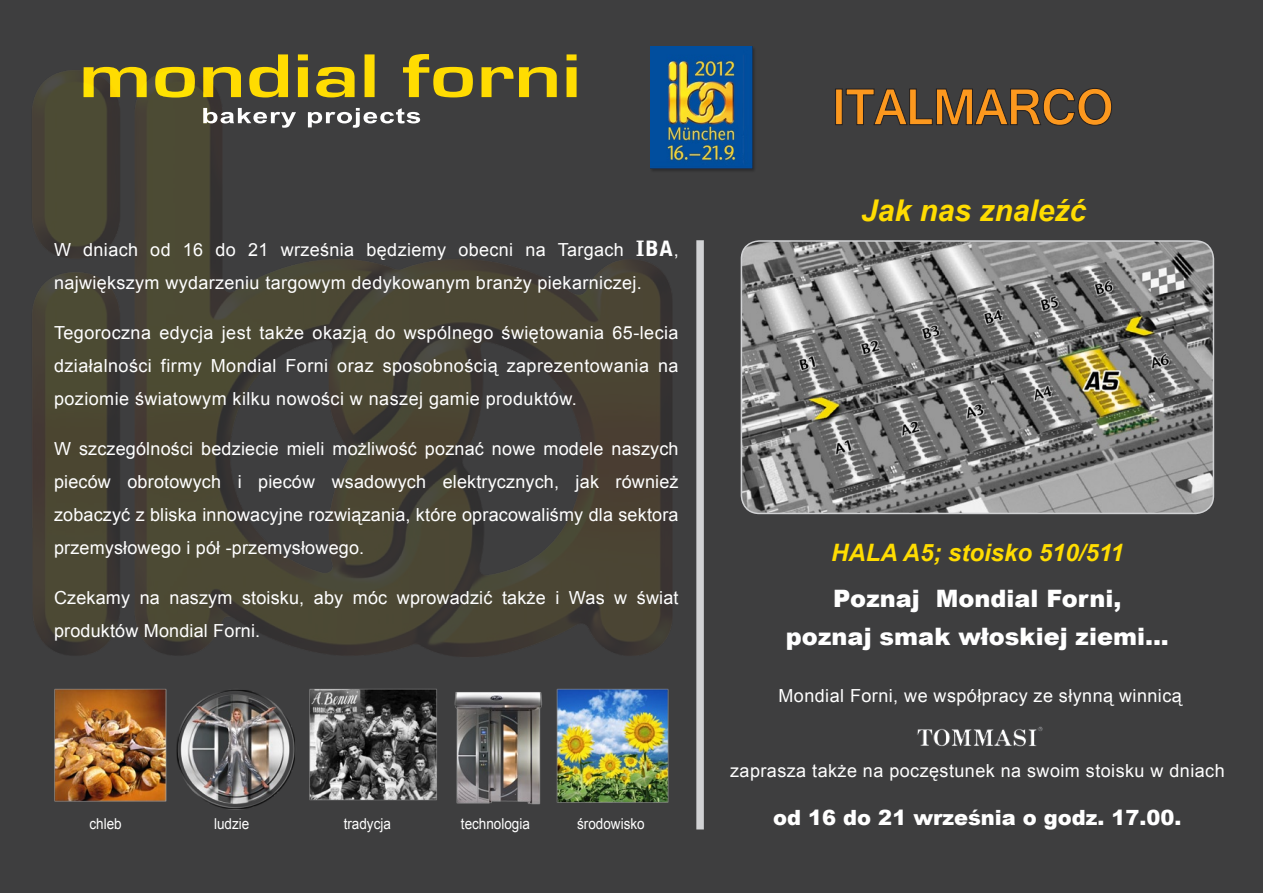
<style>
.page{position:relative;width:1263px;height:893px;background:#3e3e3f}
.page>*{position:absolute;margin:0;border:0;box-sizing:border-box;transform-origin:0 0}
.t1{font:italic 700 30px "Arial";color:#ffdc01}
.t2{font:900 24px/38px "Arial";color:#fff;text-align:center}
.t3{font:italic 700 24px "Arial";color:#ffdc01}
.t4{font:900 21px "Arial";color:#fff}
.t5{font:18px/33px "Arial";letter-spacing:.02em;color:#fff}
.t6{font:15px "Arial";color:#fff;scale:.9 1}
.s1{font-family:"Bell Gothic Std";font-weight:900;font-size:21px}
</style>
<div class="page">
<img style="left:0;top:16px;width:691px;height:655px">
<img style="left:44px;top:684px;width:634px;height:129px">
<img style="left:651px;top:47px;width:108px;height:130px">
<img style="left:741px;top:241px;width:472px;height:272px">
<div style="left:741px;top:240px;width:473px;height:274px;border:2px solid #d1d2d4;border-radius:18px"></div>
<div style="left:696px;top:240px;width:8px;height:589px;background:#d1d2d4"></div>
<img style="left:912px;top:726px;width:131px;height:21px">
<svg style="left:835px;top:88px;width:277px;height:38px"></svg>
<p class="t5" style="left:54px;top:233px;width:626px">W dniach od 16 do 21 września będziemy obecni na Targach <span class="s1">IBA</span>, największym wydarzeniu targowym dedykowanym branży piekarniczej.</p>
<p class="t5" style="left:54px;top:316px;width:626px;text-align:justify">Tegoroczna edycja jest także okazją do wspólnego świętowania 65-lecia działalności firmy Mondial Forni oraz sposobnością zaprezentowania na poziomie światowym kilku nowości w naszej gamie produktów.</p>
<p class="t5" style="left:54px;top:432px;width:626px;text-align:justify">W szczególności bedziecie mieli możliwość poznać nowe modele naszych pieców obrotowych i pieców wsadowych elektrycznych, jak również zobaczyć z bliska innowacyjne rozwiązania, które opracowaliśmy dla sektora przemysłowego i pół -przemysłowego.</p>
<p class="t5" style="left:54px;top:581px;width:626px">Czekamy na naszym stoisku, aby móc wprowadzić także i Was w świat produktów Mondial Forni.</p>
<p class="t6" style="left:89px;top:814px;width:37px">chleb</p>
<p class="t6" style="left:214px;top:814px;width:41px">ludzie</p>
<p class="t6" style="left:344px;top:814px;width:54px">tradycja</p>
<p class="t6" style="left:461px;top:814px;width:78px">technologia</p>
<p class="t6" style="left:577px;top:814px;width:77px">środowisko</p>
<h1 class="t1" style="left:861px;top:191px;width:227px">Jak nas znaleźć</h1>
<h2 class="t3" style="left:831px;top:537px;width:294px">HALA A5; stoisko 510/511</h2>
<h2 class="t2" style="left:786px;top:579px;width:385px">Poznaj Mondial Forni,<br>poznaj smak włoskiej ziemi...</h2>
<p class="t5" style="left:778px;top:679px;width:405px">Mondial Forni, we współpracy ze słynną winnicą</p>
<p class="t5" style="left:730px;top:754px;width:496px">zaprasza także na poczęstunek na swoim stoisku w dniach</p>
<p class="t4" style="left:773px;top:802px;width:410px">od 16 do 21 września o godz. 17.00.</p>
</div>
